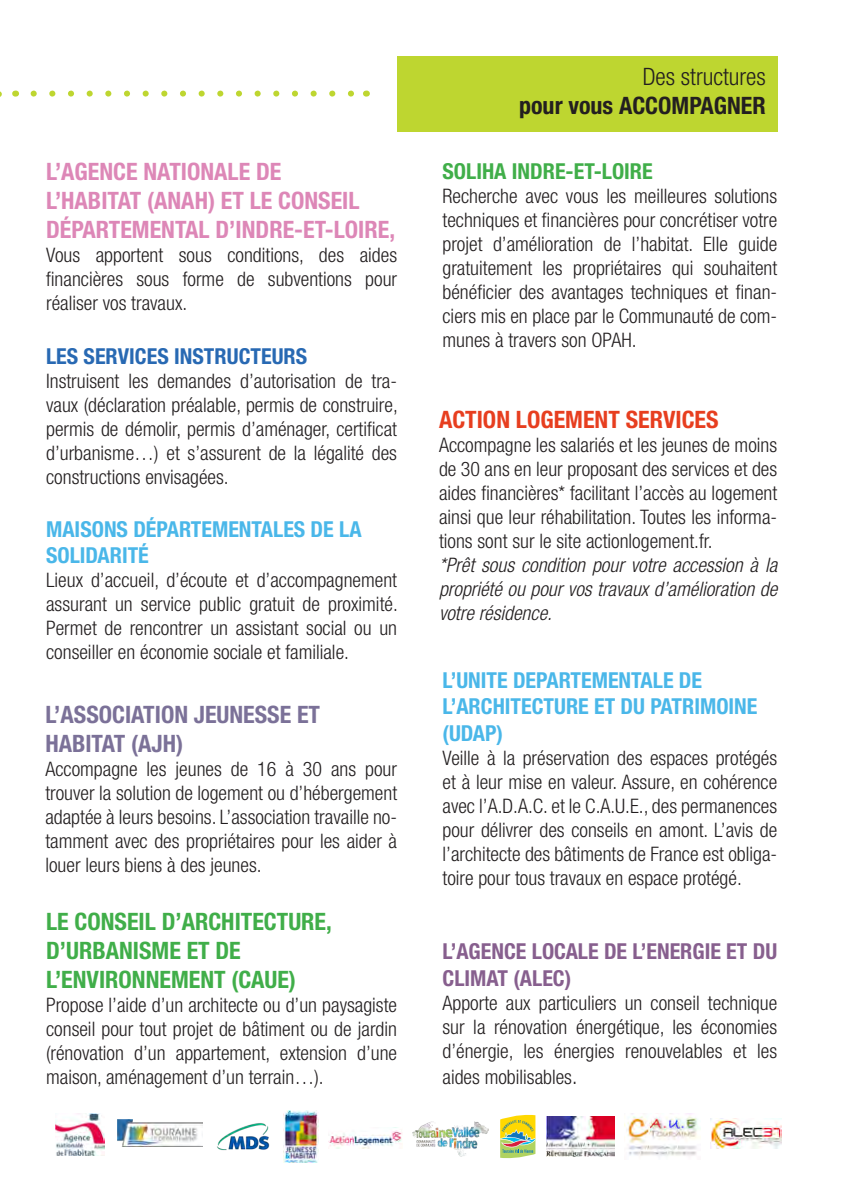
<style>
.page{position:relative;width:851px;height:1191px;background:#fff}
.page>*{position:absolute;margin:0;border:0;box-sizing:border-box;transform-origin:0 0}
.t1{font:700 condensed 24px/28.8px "Helvetica Neue LT Std";color:#dd87b7}
.t2{font:700 condensed 24px/28.8px "Helvetica Neue LT Std";color:#40ae49}
.t3{font:700 condensed 24px/28.8px "Helvetica Neue LT Std";color:#7b7198}
.t4{font:700 condensed 24px "Helvetica Neue LT Std";color:#e73e1f}
.t5{font:700 condensed 24px "Helvetica Neue LT Std";color:#231f20}
.t6{font:300 condensed 24px "Helvetica Neue LT Std";color:#231f20}
._3_1_text_Helv_11{font:700 condensed 22px/26.4px "Helvetica Neue LT Std";color:#4ab7e9}
._3_1_text_Helv_11-2{font:700 condensed 22px/26.4px "Helvetica Neue LT Std";color:#875f8e}
._3_1_text_Helv_11-3{font:700 condensed 22px "Helvetica Neue LT Std";color:#2869b3}
._3_1_text_Helv_11-4{font:700 condensed 22px "Helvetica Neue LT Std";color:#40ae49}
._3_1_text_Helv_11-5{font:300 condensed 20px/24px "Helvetica Neue LT Std";color:#231f20;text-align:justify}
._3_1_text_Helv_11-6{font:italic 300 condensed 20px/24px "Helvetica Neue LT Std";color:#231f20;text-align:justify}
.s1{font-size:22px}
</style>
<div class="page">
<div style="left:397px;top:57px;width:380px;height:75px;background:#bed630"></div>
<svg style="left:34px;top:91px;width:320px;height:6px"></svg>
<svg style="left:0;top:90px;width:16px;height:7px"></svg>
<img style="left:624px;top:1113px;width:76px;height:43px">
<img style="left:412px;top:1121px;width:76px;height:36px">
<img style="left:546px;top:1117px;width:68px;height:39px">
<img style="left:710px;top:1118px;width:71px;height:30px">
<img style="left:55px;top:1113px;width:50px;height:42px">
<img style="left:328px;top:1127px;width:74px;height:21px">
<img style="left:217px;top:1123px;width:53px;height:28px">
<img style="left:283px;top:1110px;width:35px;height:52px">
<svg style="left:500px;top:1114px;width:36px;height:45px"></svg>
<img style="left:117px;top:1119px;width:86px;height:28px">
<p class="t1" style="left:46px;top:157px;width:350px">L’AGENCE NATIONALE DE<br>L’HABITAT (ANAH) ET LE CONSEIL<br>DÉPARTEMENTAL D’INDRE-ET-LOIRE,</p>
<p class="_3_1_text_Helv_11-5" style="left:46px;top:243px;width:352px">Vous apportent sous conditions, des aides financières sous forme de subventions pour réaliser vos travaux.</p>
<p class="_3_1_text_Helv_11-3" style="left:46px;top:343px;width:262px">LES SERVICES INSTRUCTEURS</p>
<p class="_3_1_text_Helv_11-5" style="left:46px;top:369px;width:353px">Instruisent les demandes d’autorisation de tra&shy;vaux (déclaration préalable, permis de construire, permis de démolir, permis d’aménager, certificat d’urbanisme…) et s’assurent de la légalité des constructions envisagées.</p>
<p class="_3_1_text_Helv_11" style="left:46px;top:515px;width:317px">MAISONS DÉPARTEMENTALES DE LA<br>SOLIDARITÉ</p>
<p class="_3_1_text_Helv_11-5" style="left:46px;top:568px;width:353px">Lieux d’accueil, d’écoute et d’accompagnement assurant un service public gratuit de proximité.<br>Permet de rencontrer un assistant social ou un conseiller en économie sociale et familiale.</p>
<p class="t3" style="left:45px;top:700px;width:276px">L’ASSOCIATION JEUNESSE ET<br>HABITAT (AJH)</p>
<p class="_3_1_text_Helv_11-5" style="left:45px;top:756px;width:353px">Accompagne les jeunes de 16 à 30 ans pour trouver la solution de logement ou d’hébergement adaptée à leurs besoins. L’association travaille no&shy;tamment avec des propriétaires pour les aider à louer leurs biens à des jeunes.</p>
<p class="t2" style="left:46px;top:907px;width:287px">LE CONSEIL D’ARCHITECTURE,<br>D’URBANISME ET DE<br>L’ENVIRONNEMENT (CAUE)</p>
<p class="_3_1_text_Helv_11-5" style="left:46px;top:992px;width:352px">Propose l’aide d’un architecte ou d’un paysagiste conseil pour tout projet de bâtiment ou de jardin (rénovation d’un appartement, extension d’une maison, aménagement d’un terrain…).</p>
<p class="t6" style="left:642px;top:63px;width:125px">Des structures</p>
<p class="t5" style="left:519px;top:91px;width:248px">pour vous ACCOMPAGNER</p>
<p class="_3_1_text_Helv_11-4" style="left:442px;top:158px;width:212px">SOLIHA INDRE-ET-LOIRE</p>
<p class="_3_1_text_Helv_11-5" style="left:442px;top:184px;width:336px">Recherche avec vous les meilleures solutions techniques et financières pour concrétiser votre projet d’amélioration de l’habitat. Elle guide gratuitement les propriétaires qui souhaitent bénéficier des avantages techniques et finan&shy;ciers mis en place par le Communauté de com&shy;munes à travers son OPAH.</p>
<p class="t4" style="left:439px;top:405px;width:281px">ACTION LOGEMENT SERVICES</p>
<p class="_3_1_text_Helv_11-5" style="left:439px;top:432px;width:339px">Accompagne les salariés et les jeunes de moins de 30 ans en leur proposant des services et des aides financières* facilitant l’accès au logement ainsi que leur réhabilitation. Toutes les informa&shy;tions sont sur le site actionlogement.fr.</p>
<p class="_3_1_text_Helv_11-6" style="left:439px;top:553px;width:339px">*Prêt sous condition pour votre accession à la propriété ou pour vos travaux d’amélioration de votre résidence.</p>
<p class="_3_1_text_Helv_11" style="left:442px;top:666px;width:316px">L’UNITE DEPARTEMENTALE DE<br>L’ARCHITECTURE ET DU PATRIMOINE (UDAP)</p>
<p class="_3_1_text_Helv_11-5" style="left:442px;top:745px;width:336px">Veille à la préservation des espaces protégés et à leur mise en valeur. Assure, en cohérence avec l’A.D.A.C. et le C.A.U.E., des permanences pour délivrer des conseils en amont. L’avis de l’architecte des bâtiments de France est obliga&shy;toire pour tous travaux en espace protégé.</p>
<p class="_3_1_text_Helv_11-2" style="left:442px;top:937px;width:336px">L’AGENCE LOCALE DE L’ENERGIE ET DU<br>CLIMAT (ALEC)</p>
<p class="_3_1_text_Helv_11-5" style="left:442px;top:990px;width:336px">Apporte aux particuliers un conseil technique sur la rénovation énergétique, les économies d’énergie, les énergies renouvelables et les</p>
<p class="_3_1_text_Helv_11-5" style="left:442px;top:1064px;width:136px">aides mobilisables<span class="s1">.</span></p>
</div>
